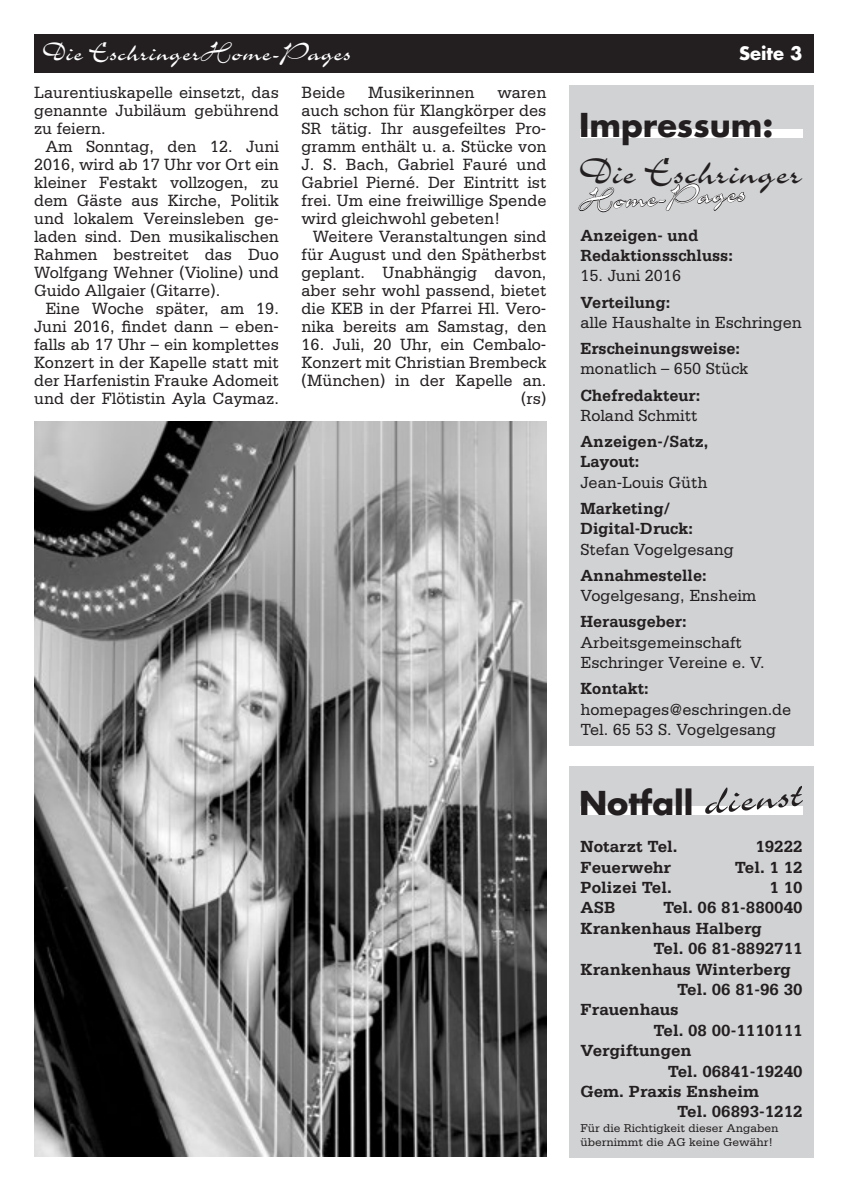
<style>
.page{position:relative;width:848px;height:1191px;background:#fff}
.page>*{position:absolute;margin:0;border:0;box-sizing:border-box;transform-origin:0 0}
.Zwischenüberschrift{font:48px "Charme LT";color:#231f20}
.t1{font:40.8px "Charme LT";color:#231f20}
.t2{font:32.2px "Charme LT";color:#fff}
.Uberschrift{font:700 32px "Futura LT";color:#231f20}
.t3{font:29px "Charme LT";color:#fff}
.t4{font:700 18px "Futura LT";color:#fff}
.Grundtext{font:17.2px/18px "Serifa LT";color:#231f20;text-align:justify;scale:.95 1}
.t5{font:700 17px "Serifa LT";color:#231f20}
.t6{font:17px "Serifa LT";color:#231f20;scale:.96 1}
.t7{font:700 17px "Serifa LT";color:#231f20;scale:.96 1}
.t8{font:12px/14.4px "Serifa LT";color:#231f20}
</style>
<div class="page">
<div style="left:34px;top:34px;width:780px;height:38px;background:#231f20"></div>
<div style="left:569px;top:85px;width:245px;height:661px;background:#d1d2d4"></div>
<div style="left:569px;top:766px;width:245px;height:391px;background:#d1d2d4"></div>
<div style="left:580px;top:806px;width:222px;height:8px;background:#fff"></div>
<div style="left:580px;top:129px;width:222px;height:8px;background:#fff"></div>
<svg style="left:578px;top:183px;width:167px;height:30px"></svg>
<img style="left:34px;top:421px;width:512px;height:736px">
<p class="t3" style="left:43px;top:38px;width:310px">Die EschringerHome-Pages</p>
<p class="t4" style="left:739px;top:42px;width:65px">Seite 3</p>
<p class="Grundtext" style="left:34px;top:84px;width:259px">Laurentiuskapelle einsetzt, das genannte Jubiläum gebührend zu feiern.</p>
<p class="Grundtext" style="left:34px;top:138px;width:259px;text-indent:11px">Am Sonntag, den 12. Juni 2016, wird ab 17 Uhr vor Ort ein kleiner Festakt vollzogen, zu dem Gäste aus Kirche, Politik und lokalem Vereinsleben ge&shy;laden sind. Den musikalischen Rahmen bestreitet das Duo Wolfgang Wehner (Violine) und Guido Allgaier (Gitarre).</p>
<p class="Grundtext" style="left:34px;top:300px;width:259px;text-indent:11px">Eine Woche später, am 19.<br>Juni 2016, findet dann – eben&shy;falls ab 17 Uhr – ein komplettes Konzert in der Kapelle statt mit der Harfenistin Frauke Adomeit und der Flötistin Ayla Caymaz.</p>
<p class="Grundtext" style="left:301px;top:84px;width:47px">Beide</p>
<p class="Grundtext" style="left:368px;top:84px;width:113px">Musikerinnen</p>
<p class="Grundtext" style="left:301px;top:84px;width:259px;text-indent:196px">waren auch schon für Klangkörper des SR tätig. Ihr ausgefeiltes Pro&shy;gramm enthält u. a. Stücke von J. S. Bach, Gabriel Fauré und Gabriel Pierné. Der Eintritt ist frei. Um eine freiwillige Spende wird gleichwohl gebeten!</p>
<p class="Grundtext" style="left:301px;top:228px;width:259px;text-indent:11px">Weitere Veranstaltungen sind für August und den Spätherbst geplant. Unabhängig davon, aber sehr wohl passend, bietet die KEB in der Pfarrei Hl. Vero&shy;nika bereits am Samstag, den</p>
<p class="Grundtext" style="left:301px;top:336px;width:259px;text-align:right">16. Juli, 20 Uhr, ein Cembalo-<br>Konzert mit Christian Brembeck (München) in der Kapelle an. (rs)</p>
<p class="Uberschrift" style="left:579px;top:104px;width:196px">Impressum:</p>
<p class="t1" style="left:579px;top:153px;width:225px">Die Eschringer</p>
<p class="t2" style="left:578px;top:185px;width:168px;rotate:-3deg">Home-Pages</p>
<p class="t7" style="left:580px;top:225px;width:124px">Anzeigen- und</p>
<p class="t7" style="left:580px;top:245px;width:160px">Redaktionsschluss:</p>
<p class="t6" style="left:580px;top:266px;width:106px">15. Juni 2016</p>
<p class="t7" style="left:580px;top:292px;width:95px">Verteilung:</p>
<p class="t6" style="left:580px;top:313px;width:232px">alle Haushalte in Eschringen</p>
<p class="t7" style="left:580px;top:338px;width:168px">Erscheinungsweise:</p>
<p class="t6" style="left:580px;top:359px;width:176px">monatlich – 650 Stück</p>
<p class="t7" style="left:580px;top:385px;width:126px">Chefredakteur:</p>
<p class="t6" style="left:580px;top:406px;width:123px">Roland Schmitt</p>
<p class="t7" style="left:580px;top:431px;width:135px">Anzeigen-/Satz,</p>
<p class="t7" style="left:580px;top:452px;width:63px">Layout:</p>
<p class="t6" style="left:580px;top:473px;width:134px">Jean-Louis Güth</p>
<p class="t7" style="left:580px;top:498px;width:95px">Marketing/</p>
<p class="t7" style="left:580px;top:519px;width:119px">Digital-Druck:</p>
<p class="t6" style="left:580px;top:540px;width:161px">Stefan Vogelgesang</p>
<p class="t7" style="left:580px;top:565px;width:133px">Annahmestelle:</p>
<p class="t6" style="left:580px;top:586px;width:185px">Vogelgesang, Ensheim</p>
<p class="t7" style="left:580px;top:611px;width:112px">Herausgeber:</p>
<p class="t6" style="left:580px;top:632px;width:170px">Arbeitsgemeinschaft</p>
<p class="t6" style="left:580px;top:653px;width:193px">Eschringer Vereine e. V.</p>
<p class="t7" style="left:580px;top:678px;width:72px">Kontakt:</p>
<p class="t6" style="left:580px;top:699px;width:221px">homepages@eschringen.de</p>
<p class="t6" style="left:580px;top:720px;width:205px">Tel. 65 53 S. Vogelgesang</p>
<p class="Uberschrift" style="left:579px;top:781px;width:116px">Notfall</p>
<p class="Zwischenüberschrift" style="left:701px;top:778px;width:101px;rotate:-5deg">dienst</p>
<p class="t5" style="left:580px;top:836px;width:99px">Notarzt Tel.</p>
<p class="t5" style="left:755px;top:836px;width:49px">19222</p>
<p class="t5" style="left:580px;top:857px;width:92px">Feuerwehr</p>
<p class="t5" style="left:735px;top:857px;width:69px">Tel. 1 12</p>
<p class="t5" style="left:580px;top:877px;width:93px">Polizei Tel.</p>
<p class="t5" style="left:769px;top:877px;width:35px">1 10</p>
<p class="t5" style="left:580px;top:898px;width:36px">ASB</p>
<p class="t5" style="left:663px;top:898px;width:141px">Tel. 06 81-880040</p>
<p class="t5" style="left:580px;top:918px;width:183px">Krankenhaus Halberg</p>
<p class="t5" style="left:653px;top:938px;width:150px">Tel. 06 81-8892711</p>
<p class="t5" style="left:580px;top:959px;width:212px">Krankenhaus Winterberg</p>
<p class="t5" style="left:677px;top:979px;width:127px">Tel. 06 81-96 30</p>
<p class="t5" style="left:580px;top:1000px;width:100px">Frauenhaus</p>
<p class="t5" style="left:653px;top:1020px;width:150px">Tel. 08 00-1110111</p>
<p class="t5" style="left:580px;top:1040px;width:113px">Vergiftungen</p>
<p class="t5" style="left:667px;top:1061px;width:136px">Tel. 06841-19240</p>
<p class="t5" style="left:580px;top:1081px;width:180px">Gem. Praxis Ensheim</p>
<p class="t5" style="left:677px;top:1102px;width:127px">Tel. 06893-1212</p>
<p class="t8" style="left:580px;top:1120px;width:200px">Für die Richtigkeit dieser Angaben übernimmt die AG keine Gewähr!</p>
</div>
